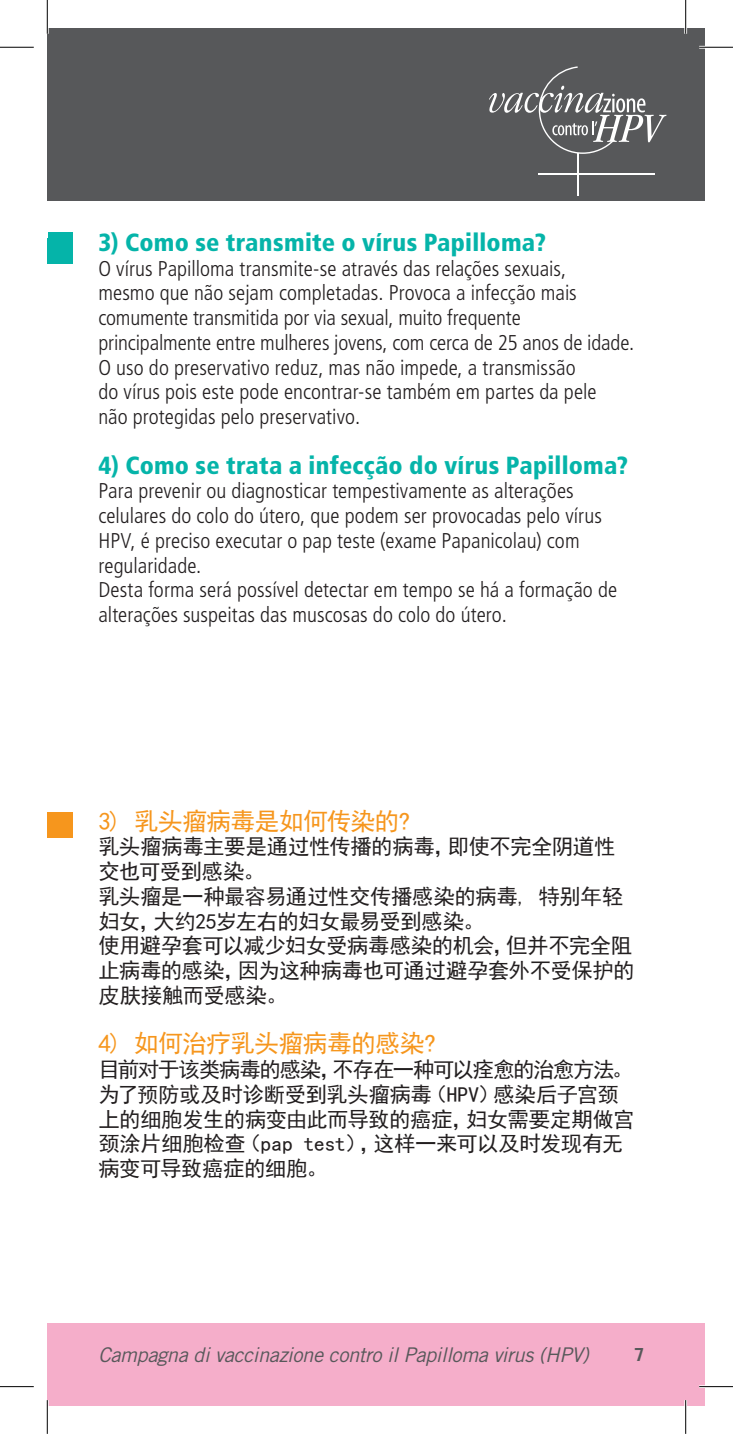
<style>
.page{position:relative;width:733px;height:1435px;background:#fff}
.page>*{position:absolute;margin:0;border:0;box-sizing:border-box;transform-origin:0 0}
.Domanda{font:900 condensed 24.75px "Frutiger LT Std";letter-spacing:.01em;color:#05b4a9}
.Domanda-2{font:24.75px "Sim Hei";letter-spacing:-.025em;color:#f6961d}
.Testo{font:300 condensed 21.38px/24.8px "Frutiger LT Std";color:#231f20}
.Testo-2{font:21.38px/24.8px "Sim Hei";letter-spacing:-.025em;color:#231f20}
.Testo-3{font:21.38px "Sim Hei";letter-spacing:-.06em;color:#231f20}
.t1{font:italic 20.25px "Trade Gothic LT Std";letter-spacing:-.02em;color:#57585a}
.t2{font:700 18px "Trade Gothic LT Std";color:#57585a}
</style>
<div class="page">
<div style="left:48px;top:232px;width:25px;height:26px;background:#05b4a9"></div>
<div style="left:47px;top:239px;width:26px;height:25px;background:#05b4a9"></div>
<div style="left:47px;top:813px;width:26px;height:25px;background:#f6961d"></div>
<div style="left:47px;top:28px;width:657px;height:172px;background:#57585a"></div>
<svg style="left:489px;top:66px;width:177px;height:88px"></svg>
<hr style="left:576px;top:153px;width:2px;height:43px;background:#fff">
<hr style="left:538px;top:173px;width:116px;height:2px;background:#fff">
<div style="left:47px;top:1323px;width:657px;height:83px;background:#f5aeca"></div>
<hr style="left:699px;top:46px;width:33px;height:3px;background:#fff">
<hr style="left:699px;top:1385px;width:33px;height:3px;background:#fff">
<hr style="left:46px;top:0;width:3px;height:34px;background:#fff">
<hr style="left:46px;top:1400px;width:3px;height:34px;background:#fff">
<hr style="left:684px;top:0;width:2px;height:34px;background:#fff">
<hr style="left:684px;top:1400px;width:2px;height:34px;background:#fff">
<hr style="left:0;top:47px;width:34px;height:1px;background:#000">
<hr style="left:699px;top:47px;width:33px;height:1px;background:#000">
<hr style="left:0;top:1386px;width:34px;height:1px;background:#000">
<hr style="left:699px;top:1386px;width:33px;height:1px;background:#000">
<hr style="left:47px;top:0;width:1px;height:34px;background:#000">
<hr style="left:47px;top:1400px;width:1px;height:34px;background:#000">
<hr style="left:685px;top:0;width:1px;height:34px;background:#000">
<hr style="left:685px;top:1400px;width:1px;height:34px;background:#000">
<p class="Domanda" style="left:98px;top:227px;width:449px">3) Como se transmite o vírus Papilloma?</p>
<p class="Testo" style="left:98px;top:256px;width:469px">O vírus Papilloma transmite-se através das relações sexuais,</p>
<p class="Testo" style="left:98px;top:281px;width:480px">mesmo que não sejam completadas. Provoca a infecção mais</p>
<p class="Testo" style="left:98px;top:306px;width:537px">comumente transmitida por via sexual, muito frequente principalmente entre mulheres jovens, com cerca de 25 anos de idade.</p>
<p class="Testo" style="left:98px;top:355px;width:478px">O uso do preservativo reduz, mas não impede, a transmissão</p>
<p class="Testo" style="left:98px;top:380px;width:499px">do vírus pois este pode encontrar-se também em partes da pele</p>
<p class="Testo" style="left:98px;top:405px;width:263px">não protegidas pelo preservativo.</p>
<p class="Domanda" style="left:98px;top:450px;width:531px">4) Como se trata a infecção do vírus Papilloma?</p>
<p class="Testo" style="left:98px;top:479px;width:477px">Para prevenir ou diagnosticar tempestivamente as alterações</p>
<p class="Testo" style="left:98px;top:504px;width:505px">celulares do colo do útero, que podem ser provocadas pelo vírus<br>HPV, é preciso executar o pap teste (exame Papanicolau) com regularidade.</p>
<p class="Testo" style="left:98px;top:578px;width:520px">Desta forma será possível detectar em tempo se há a formação de alterações suspeitas das muscosas do colo do útero.</p>
<p class="Domanda-2" style="left:98px;top:808px;width:314px">3) 乳头瘤病毒是如何传染的?</p>
<p class="Testo-2" style="left:98px;top:835px;width:518px">乳头瘤病毒主要是通过性传播的病毒，即使不完全阴道性交也可受到感染。</p>
<p class="Testo-2" style="left:98px;top:884px;width:526px">乳头瘤是一种最容易通过性交传播感染的病毒, 特别年轻妇女，大约25岁左右的妇女最易受到感染。</p>
<p class="Testo-2" style="left:98px;top:934px;width:537px;text-align:justify">使用避孕套可以减少妇女受病毒感染的机会，但并不完全阻止病毒的感染，因为这种病毒也可通过避孕套外不受保护的皮肤接触而受感染。</p>
<p class="Domanda-2" style="left:98px;top:1031px;width:339px">4) 如何治疗乳头瘤病毒的感染?</p>
<p class="Testo-3" style="left:98px;top:1059px;width:536px">目前对于该类病毒的感染，不存在一种可以痊愈的治愈方法。</p>
<p class="Testo-2" style="left:98px;top:1082px;width:537px">为了预防或及时诊断受到乳头瘤病毒（HPV）感染后子宫颈上的细胞发生的病变由此而导致的癌症，妇女需要定期做宫颈涂片细胞检查（pap test），这样一来可以及时发现有无病变可导致癌症的细胞。</p>
<p class="t1" style="left:98px;top:1343px;width:492px">Campagna di vaccinazione contro il Papilloma virus (HPV)</p>
<p class="t2" style="left:634px;top:1344px;width:12px">7</p>
</div>
